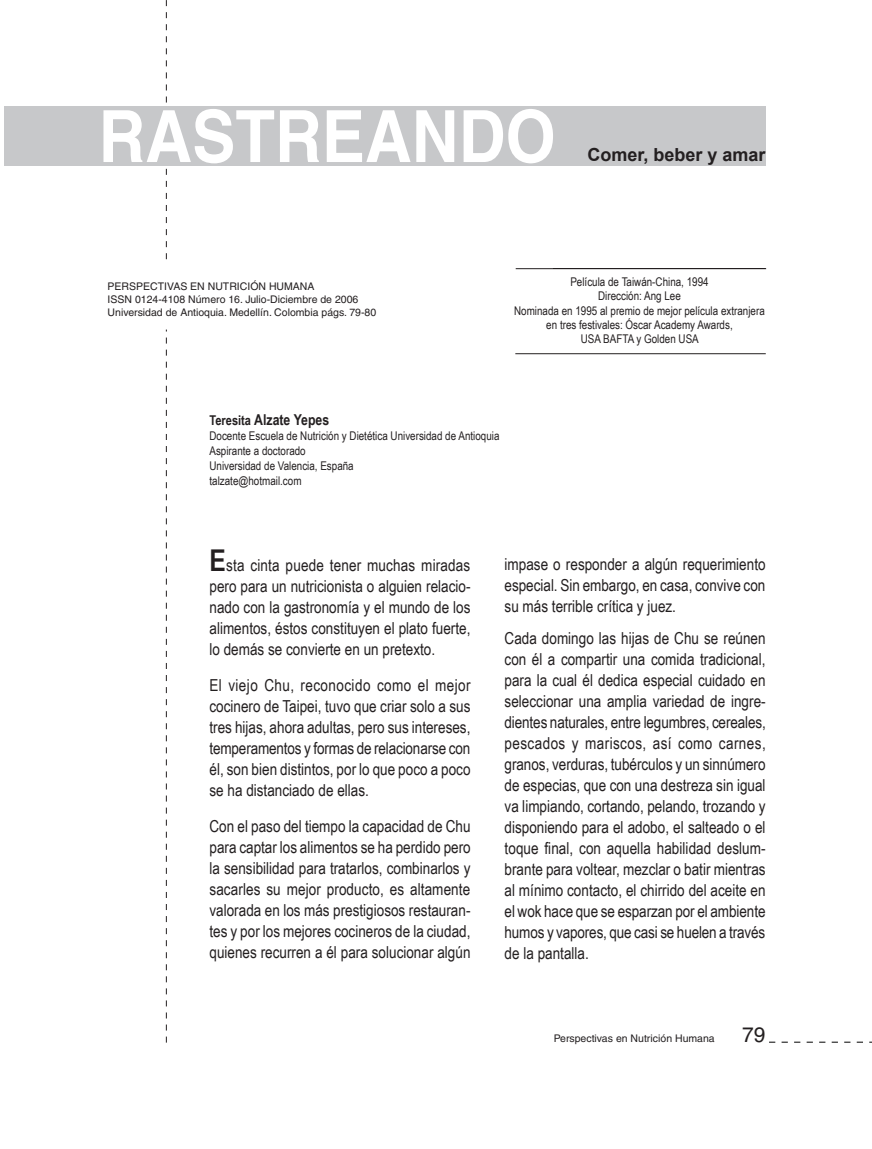
<style>
.page{position:relative;width:872px;height:1149px;background:#fff}
.page>*{position:absolute;margin:0;border:0;box-sizing:border-box;transform-origin:0 0}
.t1{font:700 72px "Helvetica";color:#fff;scale:.9 1}
.t2{font:21px "Helvetica";color:#231f20}
.t3{font:700 18px "Arial";color:#231f20}
.t4{font:16.5px/21px "Arial Narrow";color:#231f20;text-align:justify}
.t5{font:700 15px "Arial Narrow";color:#231f20}
.t6{font:12px/14.4px "Arial Narrow";color:#231f20}
.t7{font:10.5px/12.6px "Helvetica";color:#231f20}
.s1{font-size:13.5px}
.s2{font-weight:700;font-size:30px}
</style>
<div class="page">
<svg style="left:769px;top:1041px;width:103px;height:1px"></svg>
<svg style="left:166px;top:0;width:1px;height:1042px"></svg>
<div style="left:4px;top:106px;width:761px;height:60px;background:#c7c8ca"></div>
<div style="left:150px;top:262px;width:32px;height:67px;background:#fff"></div>
<hr style="left:516px;top:268px;width:249px;height:1px;background:#231f20">
<div style="left:503px;top:310px;width:268px;height:46px;border:2px solid #fff"></div>
<hr style="left:516px;top:353px;width:249px;height:1px;background:#231f20">
<h1 class="t1" style="left:99px;top:93px;width:509px">RASTREANDO</h1>
<p class="t3" style="left:587px;top:143px;width:180px">Comer, beber y amar</p>
<p class="t7" style="left:108px;top:280px;width:270px">PERSPECTIVAS EN NUTRICIÓN HUMANA<br>ISSN 0124-4108 Número 16. Julio-Diciembre de 2006<br>Universidad de Antioquia. Medellín. Colombia págs. 79-80</p>
<p class="t6" style="left:514px;top:274px;width:252px;text-align:center">Película de Taiwán-China, 1994<br>Dirección: Ang Lee<br>Nominada en 1995 al premio de mejor película extranjera en tres festivales: Óscar Academy Awards,<br>USA BAFTA y Golden USA</p>
<p class="t5" style="left:209px;top:408px;width:121px"><span class="s1">Teresita</span> Alzate Yepes</p>
<p class="t6" style="left:209px;top:428px;width:291px;line-height:15px">Docente Escuela de Nutrición y Dietética Universidad de Antioquia Aspirante a doctorado<br>Universidad de Valencia, España<br>talzate@hotmail.com</p>
<p class="t4" style="left:209px;top:553px;width:262px"><span class="s2">E</span>sta cinta puede tener muchas miradas pero para un nutricionista o alguien relacio&shy;nado con la gastronomía y el mundo de los alimentos, éstos constituyen el plato fuerte, lo demás se convierte en un pretexto.</p>
<p class="t4" style="left:209px;top:673px;width:263px">El viejo Chu, reconocido como el mejor cocinero de Taipei, tuvo que criar solo a sus tres hijas, ahora adultas, pero sus intereses, temperamentos y formas de relacionarse con él, son bien distintos, por lo que poco a poco se ha distanciado de ellas.</p>
<p class="t4" style="left:209px;top:814px;width:263px">Con el paso del tiempo la capacidad de Chu para captar los alimentos se ha perdido pero la sensibilidad para tratarlos, combinarlos y sacarles su mejor producto, es altamente valorada en los más prestigiosos restauran&shy;tes y por los mejores cocineros de la ciudad, quienes recurren a él para solucionar algún</p>
<p class="t4" style="left:504px;top:553px;width:262px">impase o responder a algún requerimiento especial. Sin embargo, en casa, convive con su más terrible crítica y juez.</p>
<p class="t4" style="left:504px;top:626px;width:263px">Cada domingo las hijas de Chu se reúnen con él a compartir una comida tradicional, para la cual él dedica especial cuidado en seleccionar una amplia variedad de ingre&shy;dientes naturales, entre legumbres, cereales, pescados y mariscos, así como carnes, granos, verduras, tubérculos y un sinnúmero de especias, que con una destreza sin igual va limpiando, cortando, pelando, trozando y disponiendo para el adobo, el salteado o el toque final, con aquella habilidad deslum&shy;brante para voltear, mezclar o batir mientras al mínimo contacto, el chirrido del aceite en el wok hace que se esparzan por el ambiente humos y vapores, que casi se huelen a través de la pantalla.</p>
<p class="t7" style="left:554px;top:1031px;width:163px">Perspectivas en Nutrición Humana</p>
<p class="t2" style="left:742px;top:1022px;width:25px">79</p>
</div>
